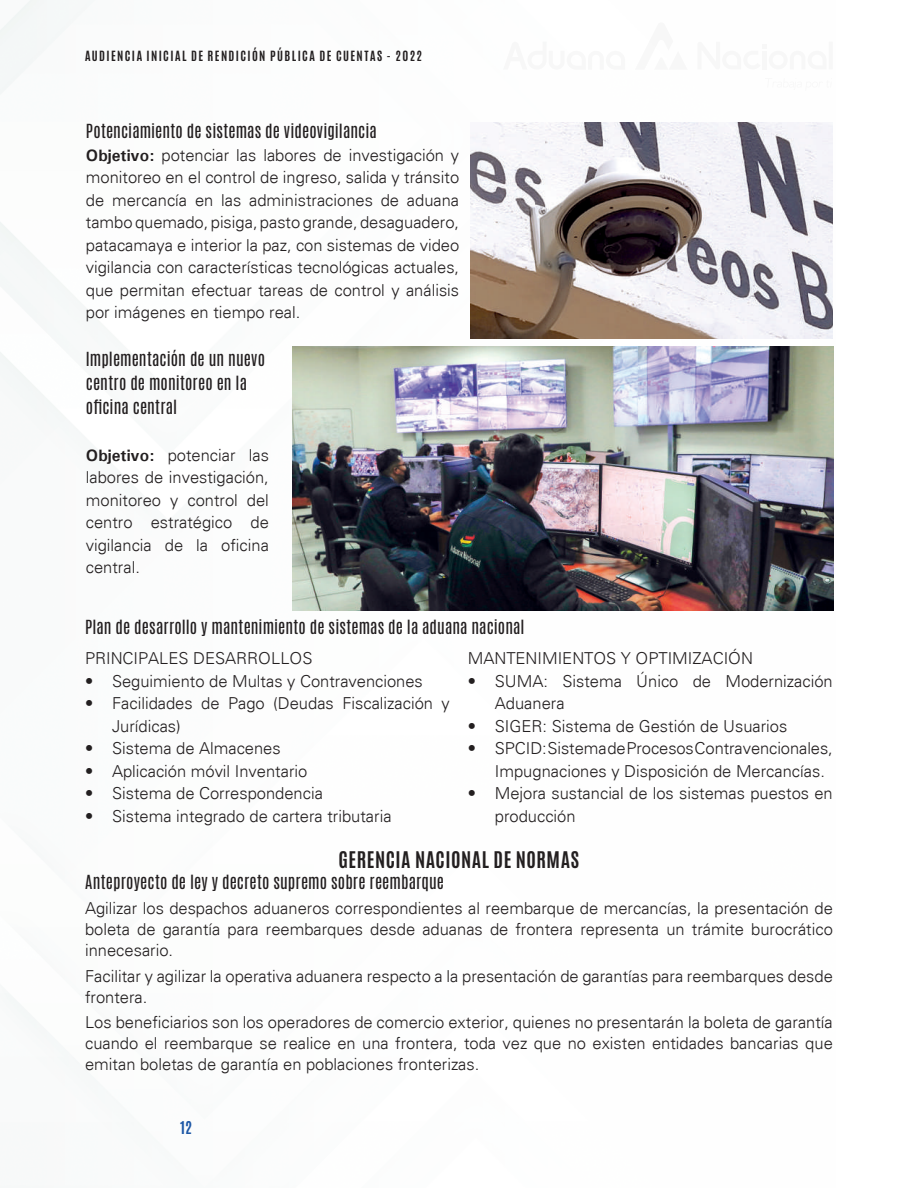
<style>
.page{position:relative;width:918px;height:1188px;background:#fff}
.page>*{position:absolute;margin:0;border:0;box-sizing:border-box;transform-origin:0 0}
.t1{font:700 19.5px "Antonio";letter-spacing:.03em;color:#231f20}
.t2{font:300 16.5px/22.5px "Univers";color:#231f20}
.t3{font:16.5px/24px "Antonio";letter-spacing:.005em;color:#231f20}
.t4{font:700 15px "Antonio";color:#1c57a6}
.t5{font:700 12px "Antonio";letter-spacing:.115em;color:#231f20}
.s1{font-weight:700}
</style>
<div class="page">
<img style="left:0;top:0;width:834px;height:1029px">
<svg style="left:635px;top:22px;width:53px;height:48px"></svg>
<svg style="left:503px;top:42px;width:122px;height:28px"></svg>
<hr style="left:829px;top:42px;width:4px;height:27px;background:#f7f7f7">
<svg style="left:697px;top:42px;width:130px;height:28px"></svg>
<svg style="left:765px;top:78px;width:67px;height:13px"></svg>
<img style="left:470px;top:122px;width:363px;height:216px">
<img style="left:293px;top:347px;width:541px;height:264px">
<p class="t5" style="left:85px;top:48px;width:339px">AUDIENCIA INICIAL DE RENDICIÓN PÚBLICA DE CUENTAS - 2022</p>
<p class="t3" style="left:86px;top:119px;width:292px">Potenciamiento de sistemas de videovigilancia</p>
<p class="t2" style="left:86px;top:143px;width:375px;text-align:justify"><span class="s1">Objetivo:</span> potenciar las labores de investigación y monitoreo en el control de ingreso, salida y tránsito de mercancía en las administraciones de aduana tambo quemado, pisiga, pasto grande, desaguadero, patacamaya e interior la paz, con sistemas de video vigilancia con características tecnológicas actuales, que permitan efectuar tareas de control y análisis por imágenes en tiempo real.</p>
<p class="t3" style="left:86px;top:347px;width:181px">Implementación de un nuevo centro de monitoreo en la oficina central</p>
<p class="t2" style="left:86px;top:443px;width:185px;text-align:justify"><span class="s1">Objetivo:</span> potenciar las labores de investigación, monitoreo y control del centro estratégico de vigilancia de la oficina central.</p>
<p class="t3" style="left:85px;top:615px;width:441px">Plan de desarrollo y mantenimiento de sistemas de la aduana nacional</p>
<p class="t2" style="left:85px;top:647px;width:229px">PRINCIPALES DESARROLLOS</p>
<p class="t2" style="left:85px;top:670px;width:339px">• Seguimiento de Multas y Contravenciones</p>
<p class="t2" style="left:112px;top:692px;width:339px;text-indent:-27px">• Facilidades de Pago (Deudas Fiscalización y<br>Jurídicas)</p>
<p class="t2" style="left:85px;top:737px;width:197px">• Sistema de Almacenes</p>
<p class="t2" style="left:85px;top:760px;width:224px">• Aplicación móvil Inventario</p>
<p class="t2" style="left:85px;top:782px;width:239px">• Sistema de Correspondencia</p>
<p class="t2" style="left:85px;top:805px;width:308px">• Sistema integrado de cartera tributaria</p>
<p class="t2" style="left:468px;top:647px;width:287px">MANTENIMIENTOS Y OPTIMIZACIÓN</p>
<p class="t2" style="left:495px;top:670px;width:339px;text-indent:-27px">• SUMA: Sistema Único de Modernización<br>Aduanera</p>
<p class="t2" style="left:468px;top:715px;width:321px">• SIGER: Sistema de Gestión de Usuarios</p>
<p class="t2" style="left:495px;top:737px;width:339px;text-indent:-27px">• SPCID: Sistema de Procesos Contravencionales,<br>Impugnaciones y Disposición de Mercancías.</p>
<p class="t2" style="left:495px;top:782px;width:339px;text-indent:-27px">• Mejora sustancial de los sistemas puestos en producción</p>
<p class="t1" style="left:338px;top:845px;width:242px">GERENCIA NACIONAL DE NORMAS</p>
<p class="t3" style="left:85px;top:870px;width:360px">Anteproyecto de ley y decreto supremo sobre reembarque</p>
<p class="t2" style="left:85px;top:898px;width:749px;line-height:21px;text-align:justify">Agilizar los despachos aduaneros correspondientes al reembarque de mercancías, la presentación de boleta de garantía para reembarques desde aduanas de frontera representa un trámite burocrático innecesario.</p>
<p class="t2" style="left:85px;top:965px;width:749px;line-height:21px">Facilitar y agilizar la operativa aduanera respecto a la presentación de garantías para reembarques desde frontera.</p>
<p class="t2" style="left:85px;top:1011px;width:749px;line-height:21px;text-align:justify">Los beneficiarios son los operadores de comercio exterior, quienes no presentarán la boleta de garantía cuando el reembarque se realice en una frontera, toda vez que no existen entidades bancarias que emitan boletas de garantía en poblaciones fronterizas.</p>
<p class="t4" style="left:180px;top:1117px;width:13px">12</p>
</div>
